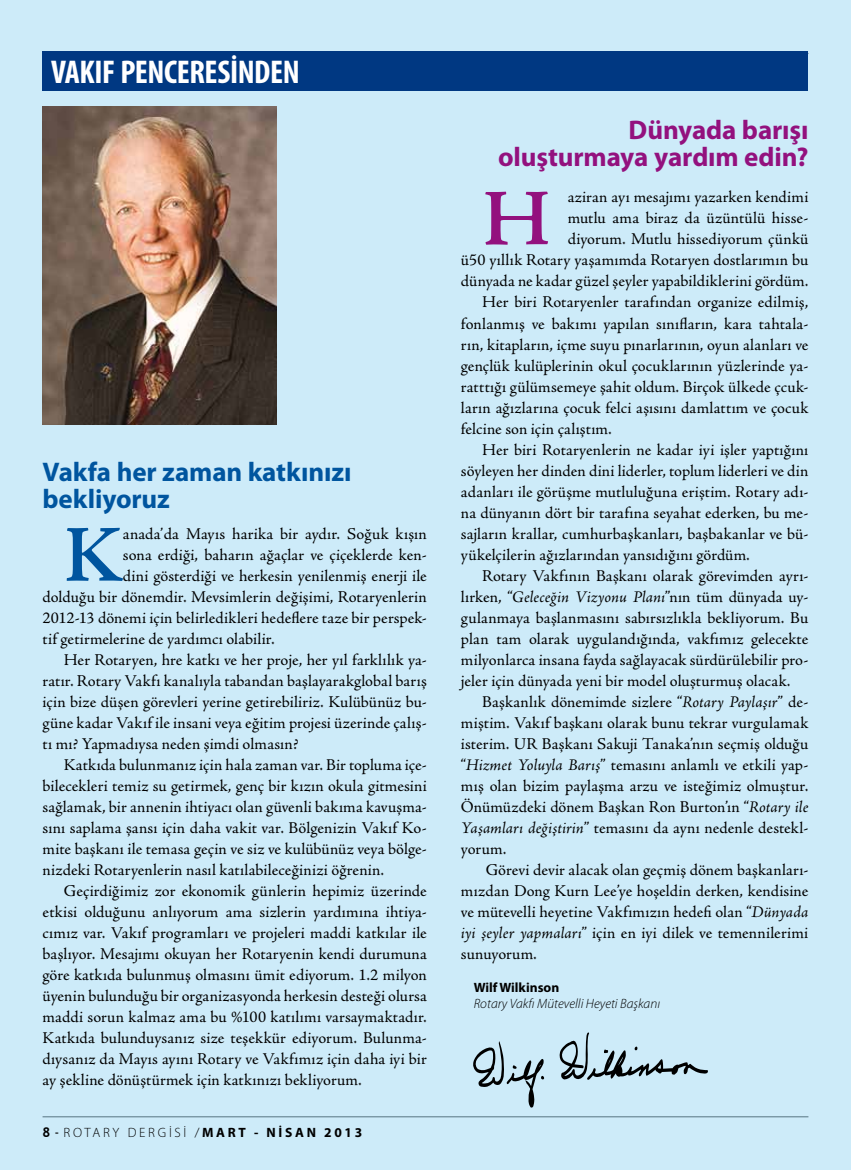
<style>
.page{position:relative;width:851px;height:1170px;background:#fff}
.page>*{position:absolute;margin:0;border:0;box-sizing:border-box;transform-origin:0 0}
.t1{font:600 81.15px "Adobe Jenson Pro";color:#00559f}
.t2{font:600 81.15px "Adobe Jenson Pro";color:#93117e}
.t3{font:700 condensed 33px "Myriad Pro";letter-spacing:-.01em;color:#fff}
.t4{font:700 27px/27px "Myriad Pro";letter-spacing:-.005em;color:#93117e;text-align:right}
.t5{font:700 27px/27px "Myriad Pro";letter-spacing:-.005em;color:#00559f}
.t6{font:16.5px "Adobe Jenson Pro";letter-spacing:.01em;color:#000}
.t7{font:italic 300 13.5px "Myriad Pro";color:#000}
.t8{font:300 13.5px "Myriad Pro";letter-spacing:.2em;color:#000}
.t9{font:700 13.5px "Myriad Pro";color:#000}
.s1{font-family:"Trebuchet MS";font-weight:700}
.s2{font-family:"Trebuchet MS";font-weight:400}
.s3{font-weight:700}
.s4{font-style:italic}
</style>
<div class="page">
<div style="left:0;top:0;width:850px;height:1169px;background:#cdebf9"></div>
<div style="left:43px;top:51px;width:765px;height:39px;background:#003882"></div>
<svg style="left:473px;top:1041px;width:71px;height:66px"></svg>
<svg style="left:559px;top:1032px;width:148px;height:47px"></svg>
<img style="left:43px;top:106px;width:233px;height:318px">
<h2 class="t3" style="left:51px;top:51px;width:250px">VAKIF PENCERESİNDEN</h2>
<h3 class="t5" style="left:43px;top:457px;width:310px">Vakfa her zaman katkınızı bekliyoruz</h3>
<h1 class="t1" style="left:64px;top:509px;width:61px">K</h1>
<p class="t6" style="left:123px;top:524px;width:305px">anada’da Mayıs harika bir aydır. Soğuk kışın</p>
<p class="t6" style="left:123px;top:545px;width:305px">sona erdiği, baharın ağaçlar ve çiçeklerde ken-</p>
<p class="t6" style="left:123px;top:566px;width:305px">dini gösterdiği ve herkesin yenilenmiş enerji ile</p>
<p class="t6" style="left:43px;top:587px;width:386px">dolduğu bir dönemdir. Mevsimlerin değişimi, Rotaryenlerin</p>
<p class="t6" style="left:43px;top:608px;width:386px">2012-13 dönemi için belirledikleri hedeflere taze bir perspek-</p>
<p class="t6" style="left:43px;top:629px;width:234px">tif getirmelerine de yardımcı olabilir.</p>
<p class="t6" style="left:64px;top:650px;width:364px">Her Rotaryen, hre katkı ve her proje, her yıl farklılık ya-</p>
<p class="t6" style="left:43px;top:671px;width:386px">ratır. Rotary Vakfı kanalıyla tabandan başlayarakglobal barış</p>
<p class="t6" style="left:43px;top:692px;width:386px">için bize düşen görevleri yerine getirebiliriz. Kulübünüz bu-</p>
<p class="t6" style="left:43px;top:713px;width:386px">güne kadar Vakıf ile insani veya eğitim projesi üzerinde çalış-</p>
<p class="t6" style="left:43px;top:734px;width:257px">tı mı? Yapmadıysa neden şimdi olmasın?</p>
<p class="t6" style="left:64px;top:755px;width:364px">Katkıda bulunmanız için hala zaman var. Bir topluma içe-</p>
<p class="t6" style="left:43px;top:776px;width:385px">bilecekleri temiz su getirmek, genç bir kızın okula gitmesini</p>
<p class="t6" style="left:43px;top:797px;width:386px">sağlamak, bir annenin ihtiyacı olan güvenli bakıma kavuşma-</p>
<p class="t6" style="left:43px;top:818px;width:386px">sını saplama şansı için daha vakit var. Bölgenizin Vakıf Ko-</p>
<p class="t6" style="left:43px;top:839px;width:386px">mite başkanı ile temasa geçin ve siz ve kulübünüz veya bölge-</p>
<p class="t6" style="left:43px;top:860px;width:343px">nizdeki Rotaryenlerin nasıl katılabileceğinizi öğrenin.</p>
<p class="t6" style="left:64px;top:881px;width:364px">Geçirdiğimiz zor ekonomik günlerin hepimiz üzerinde</p>
<p class="t6" style="left:43px;top:902px;width:386px">etkisi olduğunu anlıyorum ama sizlerin yardımına ihtiya-</p>
<p class="t6" style="left:43px;top:923px;width:386px">cımız var. Vakıf programları ve projeleri maddi katkılar ile</p>
<p class="t6" style="left:43px;top:944px;width:386px">başlıyor. Mesajımı okuyan her Rotaryenin kendi durumuna</p>
<p class="t6" style="left:43px;top:965px;width:386px">göre katkıda bulunmuş olmasını ümit ediyorum. 1.2 milyon</p>
<p class="t6" style="left:43px;top:986px;width:386px">üyenin bulunduğu bir organizasyonda herkesin desteği olursa</p>
<p class="t6" style="left:43px;top:1007px;width:386px">maddi sorun kalmaz ama bu %100 katılımı varsaymaktadır.</p>
<p class="t6" style="left:43px;top:1028px;width:386px">Katkıda bulunduysanız size teşekkür ediyorum. Bulunma-</p>
<p class="t6" style="left:43px;top:1049px;width:386px">dıysanız da Mayıs ayını Rotary ve Vakfımız için daha iyi bir</p>
<p class="t6" style="left:43px;top:1070px;width:321px">ay şekline dönüştürmek için katkınızı bekliyorum.</p>
<p class="t8" style="left:43px;top:1124px;width:321px"><span class="s1">8</span> <span class="s2">-</span> ROTARY DERGİSİ /<span class="s3">MART - NİSAN 2013</span></p>
<h3 class="t4" style="left:498px;top:116px;width:312px">Dünyada barışı oluşturmaya yardım edin?</h3>
<h1 class="t2" style="left:482px;top:173px;width:70px">H</h1>
<p class="t6" style="left:567px;top:188px;width:242px">aziran ayı mesajımı yazarken kendimi</p>
<p class="t6" style="left:567px;top:209px;width:242px">mutlu ama biraz da üzüntülü hisse-</p>
<p class="t6" style="left:567px;top:230px;width:242px">diyorum. Mutlu hissediyorum çünkü</p>
<p class="t6" style="left:461px;top:251px;width:349px">ü50 yıllık Rotary yaşamımda Rotaryen dostlarımın bu</p>
<p class="t6" style="left:461px;top:272px;width:349px">dünyada ne kadar güzel şeyler yapabildiklerini gördüm.</p>
<p class="t6" style="left:482px;top:293px;width:327px">Her biri Rotaryenler tarafından organize edilmiş,</p>
<p class="t6" style="left:461px;top:314px;width:349px">fonlanmış ve bakımı yapılan sınıfların, kara tahtala-</p>
<p class="t6" style="left:461px;top:335px;width:349px">rın, kitapların, içme suyu pınarlarının, oyun alanları ve</p>
<p class="t6" style="left:461px;top:356px;width:349px">gençlük kulüplerinin okul çocuklarının yüzlerinde ya-</p>
<p class="t6" style="left:461px;top:377px;width:349px">ratttığı gülümsemeye şahit oldum. Birçok ülkede çcuk-</p>
<p class="t6" style="left:461px;top:398px;width:349px">ların ağızlarına çocuk felci aşısını damlattım ve çocuk</p>
<p class="t6" style="left:461px;top:419px;width:152px">felcine son için çalıştım.</p>
<p class="t6" style="left:482px;top:440px;width:327px">Her biri Rotaryenlerin ne kadar iyi işler yaptığını</p>
<p class="t6" style="left:461px;top:461px;width:349px">söyleyen her dinden dini liderler, toplum liderleri ve din</p>
<p class="t6" style="left:461px;top:482px;width:349px">adanları ile görüşme mutluluğuna eriştim. Rotary adı-</p>
<p class="t6" style="left:461px;top:503px;width:349px">na dünyanın dört bir tarafına seyahat ederken, bu me-</p>
<p class="t6" style="left:461px;top:524px;width:349px">sajların krallar, cumhurbaşkanları, başbakanlar ve bü-</p>
<p class="t6" style="left:461px;top:545px;width:290px">yükelçilerin ağızlarından yansıdığını gördüm.</p>
<p class="t6" style="left:482px;top:566px;width:327px">Rotary Vakfının Başkanı olarak görevimden ayrı-</p>
<p class="t6" style="left:461px;top:587px;width:349px">lırken, “<span class="s4">Geleceğin Vizyonu Planı</span>”nın tüm dünyada uy-</p>
<p class="t6" style="left:461px;top:608px;width:349px">gulanmaya başlanmasını sabırsızlıkla bekliyorum. Bu</p>
<p class="t6" style="left:461px;top:629px;width:349px">plan tam olarak uygulandığında, vakfımız gelecekte</p>
<p class="t6" style="left:461px;top:650px;width:349px">milyonlarca insana fayda sağlayacak sürdürülebilir pro-</p>
<p class="t6" style="left:461px;top:671px;width:331px">jeler için dünyada yeni bir model oluşturmuş olacak.</p>
<p class="t6" style="left:482px;top:692px;width:327px">Başkanlık dönemimde sizlere “<span class="s4">Rotary Paylaşır</span>” de-</p>
<p class="t6" style="left:461px;top:713px;width:349px">miştim. Vakıf başkanı olarak bunu tekrar vurgulamak</p>
<p class="t6" style="left:461px;top:734px;width:349px">isterim. UR Başkanı Sakuji Tanaka’nın seçmiş olduğu</p>
<p class="t6" style="left:461px;top:755px;width:349px">“<span class="s4">Hizmet Yoluyla Barış</span>” temasını anlamlı ve etkili yap-</p>
<p class="t6" style="left:461px;top:776px;width:349px">mış olan bizim paylaşma arzu ve isteğimiz olmuştur.</p>
<p class="t6" style="left:461px;top:797px;width:349px">Önümüzdeki dönem Başkan Ron Burton’ın “<span class="s4">Rotary ile</span></p>
<p class="t6" style="left:461px;top:818px;width:349px"><span class="s4">Yaşamları değiştirin</span>” temasını da aynı nedenle destekl-</p>
<p class="t6" style="left:461px;top:839px;width:47px">yorum.</p>
<p class="t6" style="left:485px;top:860px;width:324px">Görevi devir alacak olan geçmiş dönem başkanları-</p>
<p class="t6" style="left:461px;top:881px;width:349px">mızdan Dong Kurn Lee’ye hoşeldin derken, kendisine</p>
<p class="t6" style="left:461px;top:902px;width:349px">ve mütevelli heyetine Vakfımızın hedefi olan “<span class="s4">Dünyada</span></p>
<p class="t6" style="left:461px;top:923px;width:349px"><span class="s4">iyi şeyler yapmaları</span>” için en iyi dilek ve temennilerimi</p>
<p class="t6" style="left:461px;top:944px;width:77px">sunuyorum.</p>
<p class="t9" style="left:473px;top:978px;width:87px">Wilf Wilkinson</p>
<p class="t7" style="left:473px;top:995px;width:188px">Rotary Vakfı Mütevelli Heyeti Başkanı</p>
</div>
